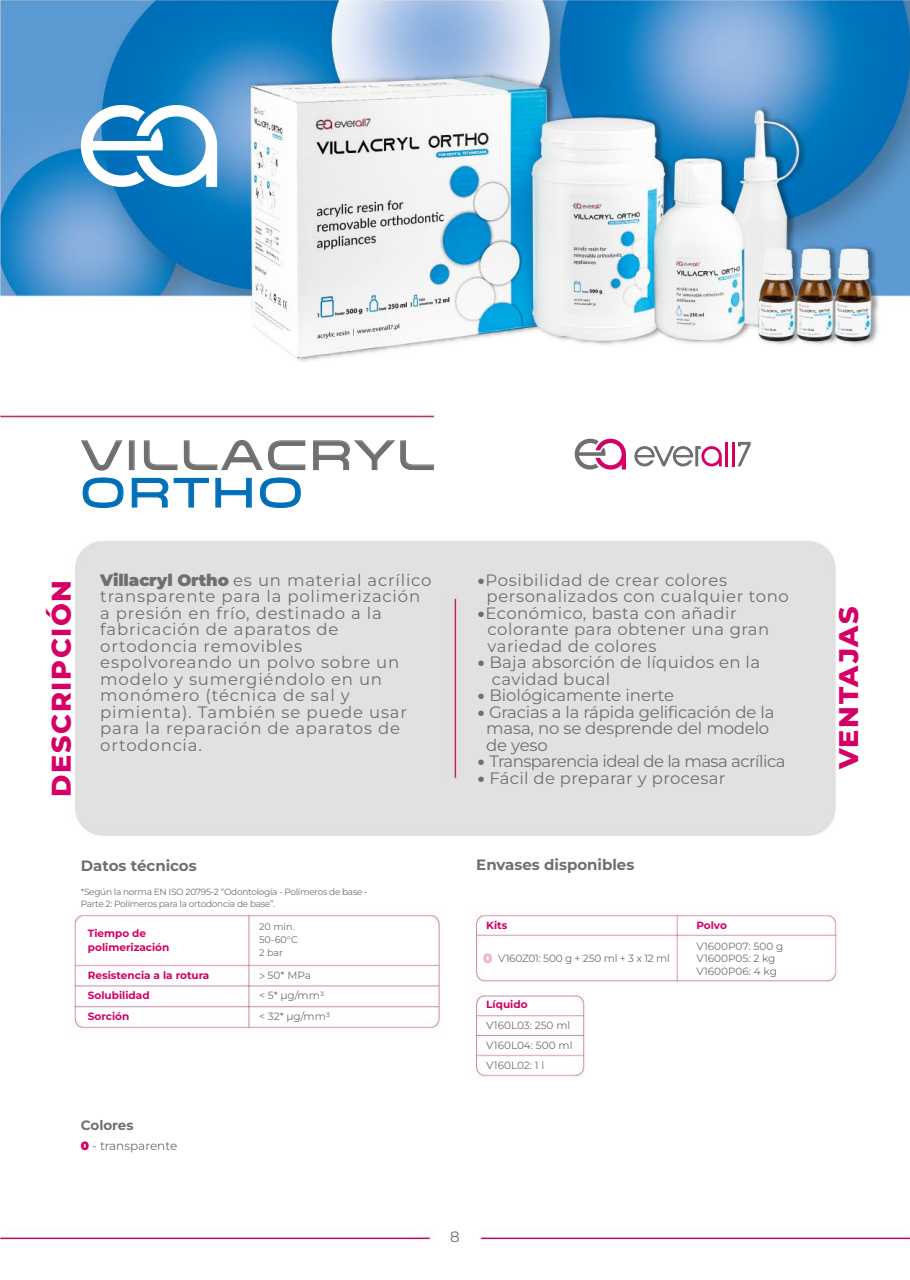
<style>
.page{position:relative;width:910px;height:1280px;background:#fff}
.page>*{position:absolute;margin:0;border:0;box-sizing:border-box;transform-origin:0 0}
.t1{font:42px "Venera 700";letter-spacing:.07em;color:#706f6f}
.t2{font:42px "Venera 700";letter-spacing:.07em;color:#006fb9}
.t3{font:800 27px "Montserrat";letter-spacing:.06em;color:#d40065}
.t4{font:16.5px/16.5px "Montserrat";letter-spacing:.035em;color:#706f6f}
.t5{font:16.5px/16.5px "Montserrat";letter-spacing:-.01em;color:#706f6f}
.t6{font:16.5px "Montserrat";letter-spacing:-.03em;color:#706f6f}
.t7{font:16.5px "Montserrat";color:#706f6f}
.t8{font:700 15px "Montserrat";color:#706f6f}
.t9{font:15px "Montserrat";color:#706f6f}
.t10{font:700 13.5px "Montserrat";color:#706f6f}
.t11{font:12px "Montserrat";color:#706f6f}
.t12{font:10.5px/20.4px "Montserrat";color:#706f6f}
.t13{font:700 10.5px/20.4px "Montserrat";color:#d40065}
.t14{font:10.5px "Montserrat";letter-spacing:-.02em;color:#706f6f}
.t15{font:9.6px/13.2px "Montserrat";color:#706f6f}
.t16{font:9px/12px "Montserrat";letter-spacing:-.035em;color:#706f6f}
.s1{font-weight:900}
.s2{font-weight:900;color:#d40065}
.s3{font-family:"Myriad Pro"}
.s4{font-weight:900;font-size:13.5px;color:#d40065}
</style>
<div class="page">
<img style="left:0;top:0;width:910px;height:1241px">
<svg style="left:80px;top:439px;width:43px;height:32px"></svg>
<div style="left:129px;top:440px;width:6px;height:30px;border:1px solid #706f6f"></div>
<svg style="left:143px;top:439px;width:163px;height:32px"></svg>
<svg style="left:313px;top:439px;width:121px;height:32px"></svg>
<svg style="left:82px;top:477px;width:42px;height:31px"></svg>
<svg style="left:131px;top:477px;width:78px;height:31px"></svg>
<svg style="left:215px;top:477px;width:37px;height:31px"></svg>
<svg style="left:259px;top:477px;width:42px;height:31px"></svg>
<svg style="left:575px;top:439px;width:51px;height:31px"></svg>
<hr style="left:725px;top:442px;width:3px;height:24px;background:#d40065">
<hr style="left:731px;top:442px;width:3px;height:24px;background:#d40065">
<svg style="left:737px;top:442px;width:14px;height:24px"></svg>
<svg style="left:634px;top:446px;width:88px;height:20px"></svg>
<svg style="left:81px;top:105px;width:136px;height:82px"></svg>
<h1 class="t1" style="left:81px;top:430px;width:355px">VILLACRYL</h1>
<h1 class="t2" style="left:81px;top:467px;width:223px">ORTHO</h1>
<h2 class="t3" style="left:41px;top:796px;width:218px;rotate:-90deg">DESCRIPCIÓN</h2>
<p class="t4" style="left:100px;top:571px;width:333px"><span class="s1">Villacryl Ortho</span> es un material acrílico transparente para la polimerización a presión en frío, destinado a la fabricación de aparatos de ortodoncia removibles espolvoreando un polvo sobre un modelo y sumergiéndolo en un monómero (técnica de sal y pimienta). También se puede usar para la reparación de aparatos de ortodoncia.</p>
<p class="t4" style="left:487px;top:571px;width:304px;text-indent:-9px"><span class="s1">•</span>Posibilidad de crear colores personalizados con cualquier tono</p>
<p class="t4" style="left:488px;top:604px;width:283px;text-indent:-10px"><span class="s1">•</span>Económico, basta con añadir colorante para obtener una gran variedad de colores</p>
<p class="t4" style="left:492px;top:654px;width:270px;text-indent:-14px"><span class="s1">•</span> Baja absorción de líquidos en la cavidad bucal</p>
<p class="t7" style="left:478px;top:684px;width:198px"><span class="s1">•</span> Biológicamente inerte</p>
<p class="t5" style="left:486px;top:703px;width:290px;text-indent:-8px"><span class="s1">•</span> Gracias a la rápida gelificación de la masa, no se desprende del modelo de yeso</p>
<p class="t6" style="left:478px;top:750px;width:309px"><span class="s1">•</span> Transparencia ideal de la masa acrílica</p>
<p class="t4" style="left:478px;top:769px;width:249px"><span class="s1">•</span> Fácil de preparar y procesar</p>
<p class="t8" style="left:81px;top:855px;width:117px">Datos técnicos</p>
<p class="t16" style="left:81px;top:886px;width:288px">*Según la norma EN ISO 20795-2 “Odontología - Polímeros de base -<br>Parte 2: Polímeros para la ortodoncia de base”.</p>
<p class="t13" style="left:88px;top:926px;width:83px;line-height:13.2px">Tiempo de polimerización</p>
<p class="t13" style="left:88px;top:964px;width:123px">Resistencia a la rotura<br>Solubilidad<br>Sorción</p>
<p class="t10" style="left:81px;top:1116px;width:54px">Colores</p>
<p class="t11" style="left:81px;top:1137px;width:98px"><span class="s2">0</span> - transparente</p>
<p class="t15" style="left:259px;top:920px;width:40px">20 min.<br>50-60°C<br>2 bar</p>
<p class="t12" style="left:259px;top:964px;width:73px"><span class="s3">&gt;</span> 50* MPa<br>&lt; 5* μg/mm3 &lt; 32* μg/mm3</p>
<p class="t8" style="left:476px;top:854px;width:160px">Envases disponibles</p>
<p class="t13" style="left:486px;top:915px;width:23px">Kits</p>
<p class="t14" style="left:483px;top:951px;width:188px"><span class="s4">0</span> V160Z01: 500 g + 250 ml + 3 x 12 ml</p>
<p class="t13" style="left:486px;top:994px;width:43px">Líquido</p>
<p class="t12" style="left:486px;top:1015px;width:88px;line-height:20px">V160L03: 250 ml<br>V160L04: 500 ml<br>V160L02: 1 l</p>
<p class="t13" style="left:696px;top:915px;width:32px">Polvo</p>
<p class="t12" style="left:696px;top:939px;width:88px;line-height:12.6px">V1600P07: 500 g<br>V1600P05: 2 kg<br>V1600P06: 4 kg</p>
<p class="t9" style="left:450px;top:1227px;width:11px">8</p>
<h2 class="t3" style="left:829px;top:769px;width:164px;rotate:-90deg">VENTAJAS</h2>
</div>
